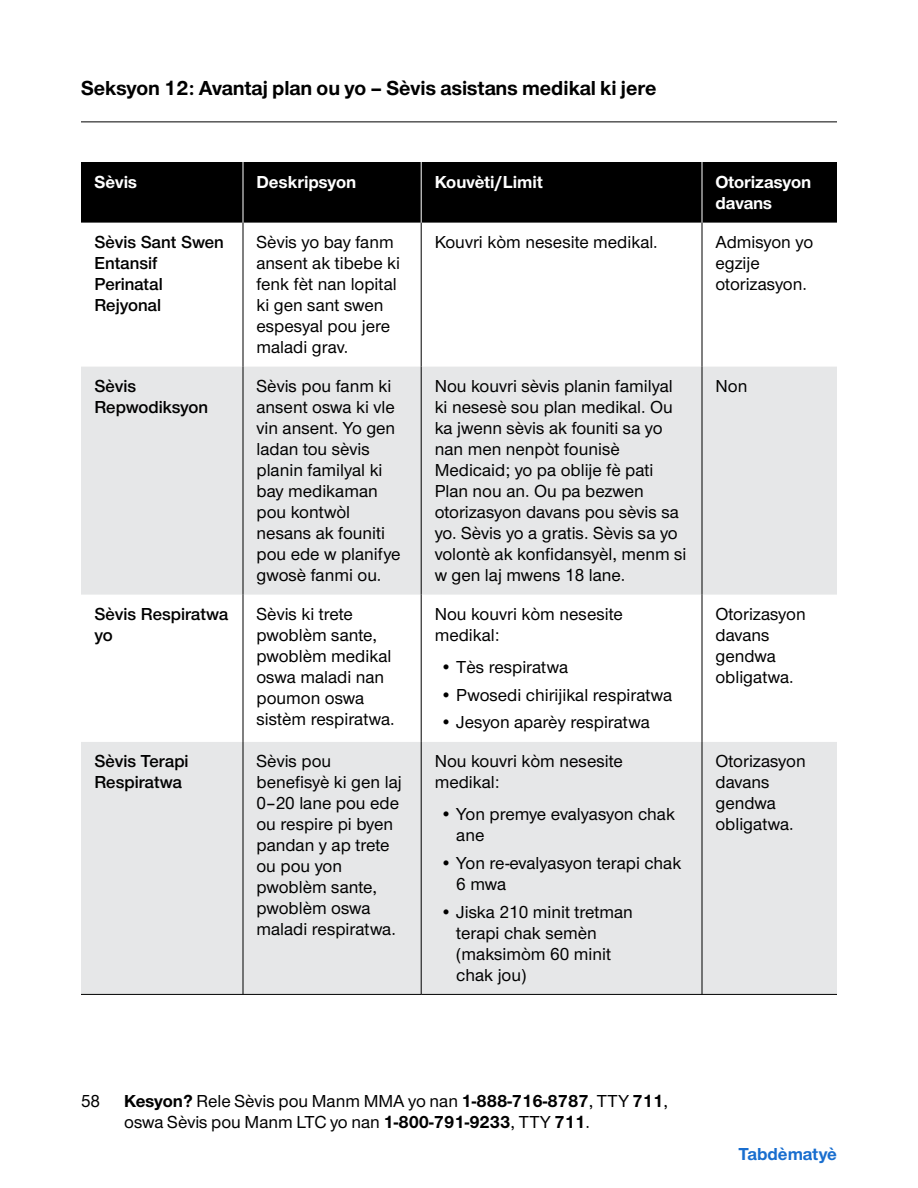
<style>
.page{position:relative;width:918px;height:1188px;background:#fff}
.page>*{position:absolute;margin:0;border:0;box-sizing:border-box;transform-origin:0 0}
.t1{font:700 21px "UHC Sans";color:#000}
.Table___body{font:500 18px/21px "UHC Sans";color:#000}
.Table___SemiBold{font:600 18px/21px "UHC Sans";color:#000}
.Table___headers_-_RE{font:700 18px/21.6px "UHC Sans";color:#fff}
.t2{font:700 18px "UHC Sans";color:#196ecf}
.s1{font-weight:700}
</style>
<div class="page">
<hr style="left:81px;top:122px;width:756px;height:1px;background:#000">
<div style="left:81px;top:162px;width:756px;height:61px;background:#000"></div>
<svg style="left:81px;top:367px;width:756px;height:627px;fill:#e6e7e8"></svg>
<hr style="left:243px;top:223px;width:1px;height:144px;background:#000">
<hr style="left:421px;top:223px;width:1px;height:144px;background:#000">
<hr style="left:702px;top:223px;width:1px;height:144px;background:#000">
<hr style="left:243px;top:367px;width:1px;height:228px;background:#000">
<hr style="left:421px;top:367px;width:1px;height:228px;background:#000">
<hr style="left:702px;top:367px;width:1px;height:228px;background:#000">
<hr style="left:243px;top:595px;width:1px;height:147px;background:#000">
<hr style="left:421px;top:595px;width:1px;height:147px;background:#000">
<hr style="left:702px;top:595px;width:1px;height:147px;background:#000">
<hr style="left:243px;top:742px;width:1px;height:252px;background:#000">
<hr style="left:421px;top:742px;width:1px;height:252px;background:#000">
<hr style="left:702px;top:742px;width:1px;height:252px;background:#000">
<hr style="left:243px;top:162px;width:1px;height:61px;background:#fff">
<hr style="left:421px;top:162px;width:1px;height:61px;background:#fff">
<hr style="left:702px;top:162px;width:1px;height:61px;background:#fff">
<hr style="left:81px;top:994px;width:162px;height:1px;background:#000">
<hr style="left:243px;top:994px;width:178px;height:1px;background:#000">
<hr style="left:421px;top:994px;width:281px;height:1px;background:#000">
<hr style="left:702px;top:994px;width:135px;height:1px;background:#000">
<p class="t1" style="left:81px;top:74px;width:577px">Seksyon 12: Avantaj plan ou yo – Sèvis asistans medikal ki jere</p>
<p class="Table___headers_-_RE" style="left:94px;top:170px;width:44px">Sèvis</p>
<p class="Table___headers_-_RE" style="left:256px;top:170px;width:101px">Deskripsyon</p>
<p class="Table___headers_-_RE" style="left:435px;top:170px;width:110px">Kouvèti/Limit</p>
<p class="Table___headers_-_RE" style="left:716px;top:170px;width:97px">Otorizasyon davans</p>
<p class="Table___SemiBold" style="left:94px;top:231px;width:131px">Sèvis Sant Swen<br>Entansif<br>Perinatal<br>Rejyonal</p>
<p class="Table___body" style="left:256px;top:231px;width:145px">Sèvis yo bay fanm ansent ak tibebe ki fenk fèt nan lopital ki gen sant swen espesyal pou jere maladi grav.</p>
<p class="Table___body" style="left:435px;top:231px;width:225px">Kouvri kòm nesesite medikal.</p>
<p class="Table___body" style="left:716px;top:231px;width:99px">Admisyon yo egzije otorizasyon.</p>
<p class="Table___SemiBold" style="left:94px;top:375px;width:115px">Sèvis<br>Repwodiksyon</p>
<p class="Table___body" style="left:256px;top:375px;width:146px">Sèvis pou fanm ki ansent oswa ki vle vin ansent. Yo gen ladan tou sèvis planin familyal ki bay medikaman pou kontwòl nesans ak founiti pou ede w planifye gwosè fanmi ou.</p>
<p class="Table___body" style="left:435px;top:375px;width:253px">Nou kouvri sèvis planin familyal ki nesesè sou plan medikal. Ou ka jwenn sèvis ak founiti sa yo nan men nenpòt founisè<br>Medicaid; yo pa oblije fè pati<br>Plan nou an. Ou pa bezwen otorizasyon davans pou sèvis sa yo. Sèvis yo a gratis. Sèvis sa yo volontè ak konfidansyèl, menm si w gen laj mwens 18 lane.</p>
<p class="Table___body" style="left:716px;top:375px;width:33px">Non</p>
<p class="Table___SemiBold" style="left:94px;top:603px;width:136px">Sèvis Respiratwa yo</p>
<p class="Table___body" style="left:256px;top:603px;width:140px">Sèvis ki trete pwoblèm sante, pwoblèm medikal oswa maladi nan poumon oswa sistèm respiratwa.</p>
<p class="Table___body" style="left:435px;top:603px;width:190px">Nou kouvri kòm nesesite medikal:</p>
<p class="Table___body" style="left:716px;top:603px;width:92px">Otorizasyon davans gendwa obligatwa.</p>
<p class="Table___body" style="left:440px;top:656px;width:130px">• Tès respiratwa</p>
<p class="Table___body" style="left:440px;top:683px;width:234px">• Pwosedi chirijikal respiratwa</p>
<p class="Table___body" style="left:440px;top:711px;width:211px">• Jesyon aparèy respiratwa</p>
<p class="Table___SemiBold" style="left:94px;top:750px;width:96px">Sèvis Terapi<br>Respiratwa</p>
<p class="Table___body" style="left:256px;top:750px;width:147px">Sèvis pou benefisyè ki gen laj<br>0–20 lane pou ede ou respire pi byen pandan y ap trete ou pou yon pwoblèm sante, pwoblèm oswa maladi respiratwa.</p>
<p class="Table___body" style="left:435px;top:750px;width:190px">Nou kouvri kòm nesesite medikal:</p>
<p class="Table___body" style="left:456px;top:803px;width:220px;text-indent:-16px">• Yon premye evalyasyon chak ane</p>
<p class="Table___body" style="left:456px;top:852px;width:227px;text-indent:-16px">• Yon re-evalyasyon terapi chak<br>6 mwa</p>
<p class="Table___body" style="left:456px;top:900px;width:178px;text-indent:-16px">• Jiska 210 minit tretman terapi chak semèn (maksimòm 60 minit chak jou)</p>
<p class="Table___body" style="left:716px;top:750px;width:92px">Otorizasyon davans gendwa obligatwa.</p>
<p class="Table___body" style="left:81px;top:1090px;width:21px">58</p>
<p class="Table___body" style="left:124px;top:1090px;width:545px"><span class="s1">Kesyon?</span> Rele Sèvis pou Manm MMA yo nan <span class="s1">1-888-716-8787</span>, TTY <span class="s1">711</span>, oswa Sèvis pou Manm LTC yo nan <span class="s1">1-800-791-9233</span>, TTY <span class="s1">711</span>.</p>
<p class="t2" style="left:739px;top:1142px;width:100px">Tabdèmatyè</p>
</div>
